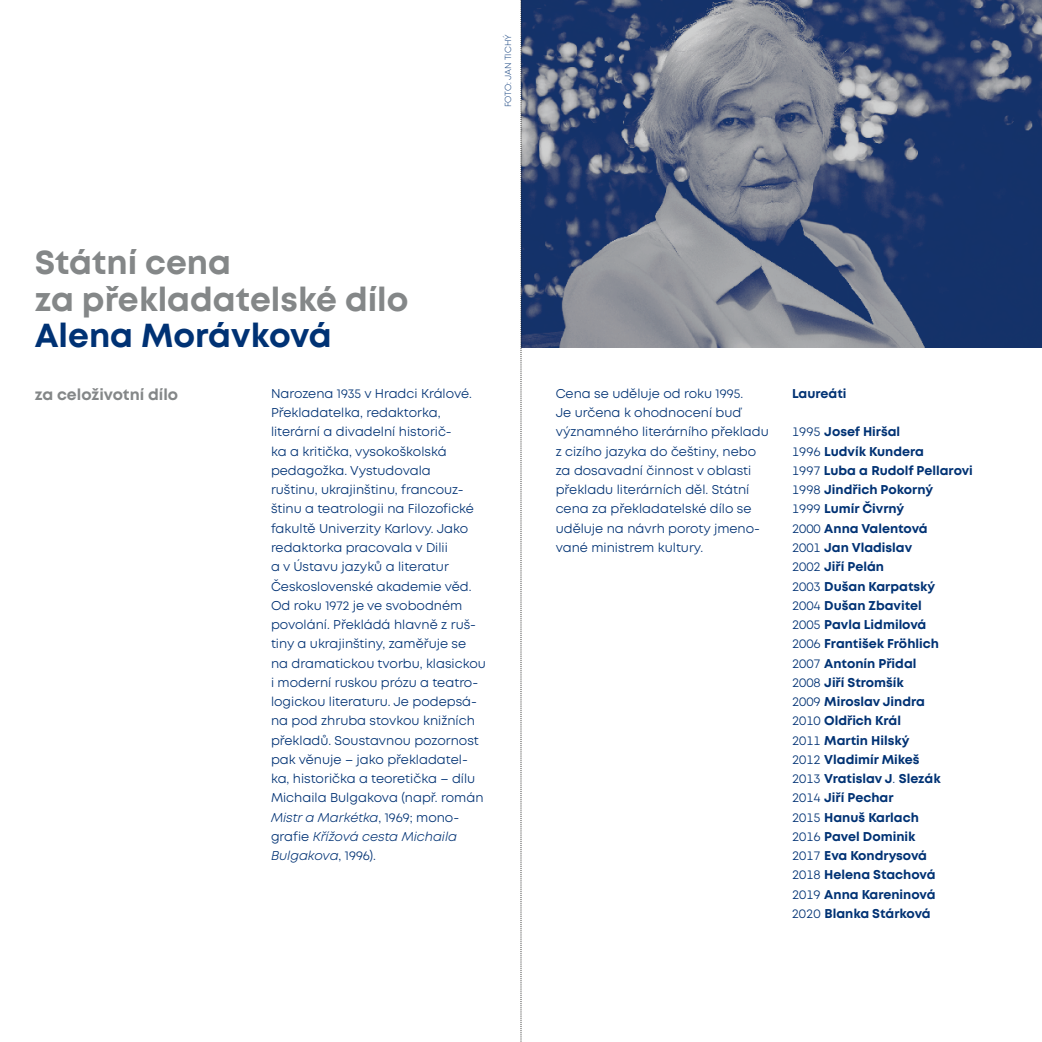
<style>
.page{position:relative;width:1042px;height:1042px;background:#fff}
.page>*{position:absolute;margin:0;border:0;box-sizing:border-box;transform-origin:0 0}
.t1{font:700 33.25px/36.8px "Mont";color:#848788}
.t2{font:700 33.25px "Mont";color:#003274}
.t3{font:700 15.75px "Mont";color:#848788}
.t4{font:12.78px/19.2px "Mont";color:#003274}
.t5{font:700 12.78px/19.2px "Mont";color:#003274}
.t6{font:300 8.75px "Mont";color:#003274}
.s1{font-style:italic}
.s2{font-weight:400}
</style>
<div class="page">
<img style="left:522px;top:0;width:520px;height:347px">
<svg style="left:520px;top:0;width:2px;height:1042px"></svg>
<p class="t6" style="left:502px;top:107px;width:74px;rotate:-90deg">FOTO: JAN TICHÝ</p>
<h1 class="t1" style="left:35px;top:244px;width:375px">Státní cena<br>za překladatelské dílo</h1>
<h1 class="t2" style="left:35px;top:314px;width:298px">Alena Morávková</h1>
<p class="t3" style="left:35px;top:384px;width:145px">za celoživotní dílo</p>
<p class="t4" style="left:271px;top:384px;width:216px">Narozena 1935 v Hradci Králové.<br>Překladatelka, redaktorka, literární a divadelní historič-<br>ka a kritička, vysokoškolská pedagožka. Vystudovala<br>ruštinu, ukrajinštinu, francouz&shy;štinu a teatrologii na Filozofické fakultě Univerzity Karlovy. Jako redaktorka pracovala v Dilii<br>a v Ústavu jazyků a literatur<br>Československé akademie věd.<br>Od roku 1972 je ve svobodném povolání. Překládá hlavně z ruš&shy;tiny a ukrajinštiny, zaměřuje se na dramatickou tvorbu, klasickou i moderní ruskou prózu a teatro&shy;logickou literaturu. Je podepsá&shy;na pod zhruba stovkou knižních překladů. Soustavnou pozornost pak věnuje – jako překladatel&shy;ka, historička a teoretička – dílu<br>Michaila Bulgakova (např. román<br><span class="s1">Mistr a Markétka</span>, 1969; mono&shy;grafie <span class="s1">Křížová cesta Michaila<br>Bulgakova</span>, 1996).</p>
<p class="t4" style="left:556px;top:384px;width:215px">Cena se uděluje od roku 1995.<br>Je určena k ohodnocení buď významného literárního překladu z cizího jazyka do češtiny, nebo za dosavadní činnost v oblasti překladu literárních děl. Státní cena za překladatelské dílo se uděluje na návrh poroty jmeno&shy;vané ministrem kultury.</p>
<p class="t5" style="left:792px;top:384px;width:56px">Laureáti</p>
<p class="t5" style="left:792px;top:422px;width:182px"><span class="s2">1995</span> Josef Hiršal<br><span class="s2">1996</span> Ludvík Kundera<br><span class="s2">1997</span> Luba a Rudolf Pellarovi<br><span class="s2">1998</span> Jindřich Pokorný<br><span class="s2">1999</span> Lumír Čivrný<br><span class="s2">2000</span> Anna Valentová<br><span class="s2">2001</span> Jan Vladislav<br><span class="s2">2002</span> Jiří Pelán<br><span class="s2">2003</span> Dušan Karpatský<br><span class="s2">2004</span> Dušan Zbavitel<br><span class="s2">2005</span> Pavla Lidmilová<br><span class="s2">2006</span> František Fröhlich<br><span class="s2">2007</span> Antonín Přidal<br><span class="s2">2008</span> Jiří Stromšík<br><span class="s2">2009</span> Miroslav Jindra<br><span class="s2">2010</span> Oldřich Král<br><span class="s2">2011</span> Martin Hilský<br><span class="s2">2012</span> Vladimír Mikeš<br><span class="s2">2013</span> Vratislav J<span class="s2">.</span> Slezák<br><span class="s2">2014</span> Jiří Pechar<br><span class="s2">2015</span> Hanuš Karlach<br><span class="s2">2016</span> Pavel Dominik<br><span class="s2">2017</span> Eva Kondrysová<br><span class="s2">2018</span> Helena Stachová<br><span class="s2">2019</span> Anna Kareninová<br><span class="s2">2020</span> Blanka Stárková</p>
</div>
